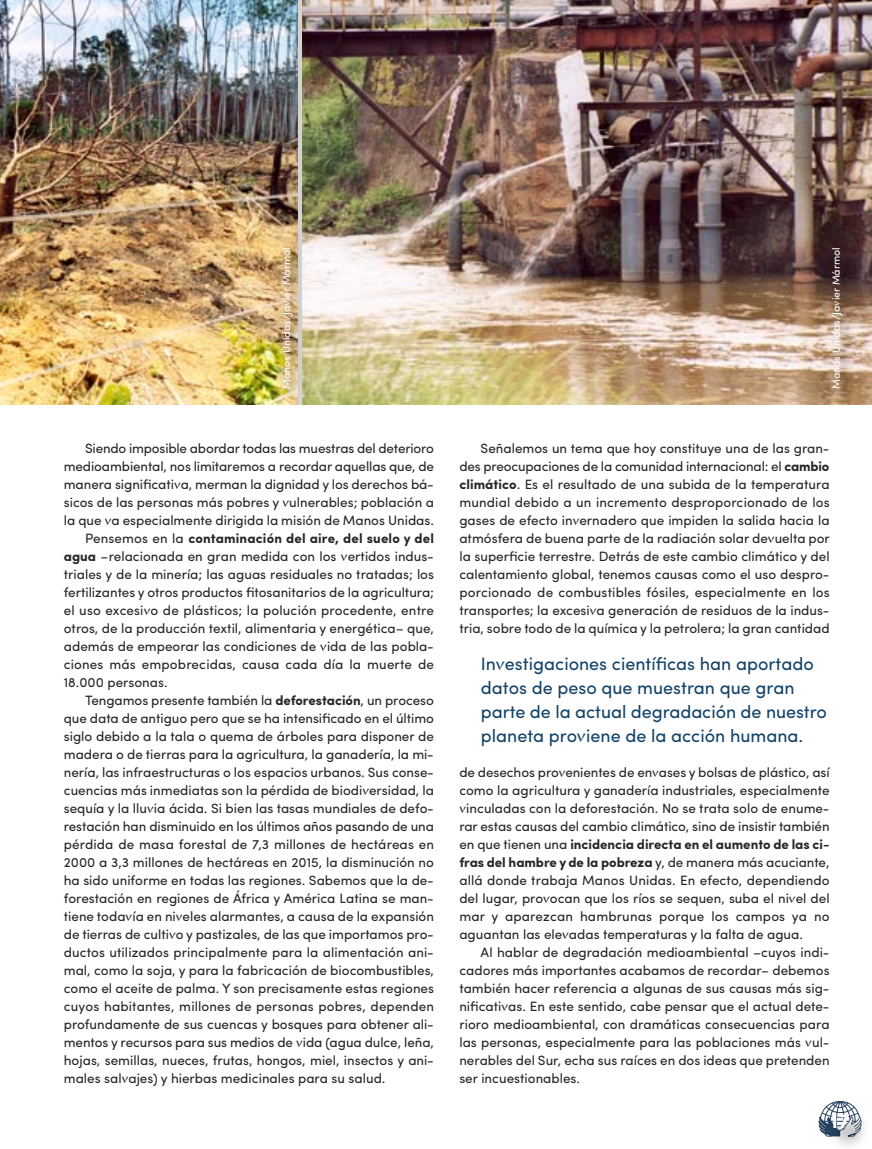
<style>
.page{position:relative;width:872px;height:1149px;background:#fff}
.page>*{position:absolute;margin:0;border:0;box-sizing:border-box;transform-origin:0 0}
.t1{font:700 20.4px "Sofia Pro";color:#fff}
.t2{font:18px/24px "Sofia Pro";color:#13436a}
.t3{font:13.5px/18px "Sofia Pro";color:#272526;text-align:justify}
.t4{font:10.5px "Sofia Pro";color:#fff}
.s1{font-weight:700}
</style>
<div class="page">
<img style="left:818px;top:1101px;width:47px;height:45px">
<img style="left:0;top:0;width:298px;height:404px">
<img style="left:302px;top:0;width:570px;height:404px">
<img style="left:192px;top:223px;width:197px;height:182px">
<img style="left:745px;top:226px;width:127px;height:179px">
<p class="t4" style="left:283px;top:389px;width:143px;rotate:-90deg">Manos Unidas/Javier Mármol</p>
<p class="t4" style="left:832px;top:389px;width:143px;rotate:-90deg">Manos Unidas/Javier Mármol</p>
<p class="t3" style="left:64px;top:440px;width:372px;text-indent:21px">Siendo imposible abordar todas las muestras del deterioro medioambiental, nos limitaremos a recordar aquellas que, de manera significativa, merman la dignidad y los derechos bá&shy;sicos de las personas más pobres y vulnerables; población a la que va especialmente dirigida la misión de Manos Unidas.</p>
<p class="t3" style="left:64px;top:530px;width:372px;text-indent:21px">Pensemos en la <span class="s1">contaminación del aire, del suelo y del agua</span> –relacionada en gran medida con los vertidos indus&shy;triales y de la minería; las aguas residuales no tratadas; los fertilizantes y otros productos fitosanitarios de la agricultura; el uso excesivo de plásticos; la polución procedente, entre otros, de la producción textil, alimentaria y energética– que, además de empeorar las condiciones de vida de las pobla&shy;ciones más empobrecidas, causa cada día la muerte de 18.000 personas.</p>
<p class="t3" style="left:64px;top:692px;width:372px;text-indent:21px">Tengamos presente también la <span class="s1">deforestación</span>, un proceso que data de antiguo pero que se ha intensificado en el último siglo debido a la tala o quema de árboles para disponer de madera o de tierras para la agricultura, la ganadería, la mi&shy;nería, las infraestructuras o los espacios urbanos. Sus conse&shy;cuencias más inmediatas son la pérdida de biodiversidad, la sequía y la lluvia ácida. Si bien las tasas mundiales de defo&shy;restación han disminuido en los últimos años pasando de una pérdida de masa forestal de 7,3 millones de hectáreas en 2000 a 3,3 millones de hectáreas en 2015, la disminución no ha sido uniforme en todas las regiones. Sabemos que la de&shy;forestación en regiones de África y América Latina se man&shy;tiene todavía en niveles alarmantes, a causa de la expansión de tierras de cultivo y pastizales, de las que importamos pro&shy;ductos utilizados principalmente para la alimentación ani&shy;mal, como la soja, y para la fabricación de biocombustibles, como el aceite de palma. Y son precisamente estas regiones cuyos habitantes, millones de personas pobres, dependen profundamente de sus cuencas y bosques para obtener ali&shy;mentos y recursos para sus medios de vida (agua dulce, leña, hojas, semillas, nueces, frutas, hongos, miel, insectos y ani&shy;males salvajes) y hierbas medicinales para su salud.</p>
<p class="t3" style="left:459px;top:440px;width:372px;text-indent:21px">Señalemos un tema que hoy constituye una de las gran&shy;des preocupaciones de la comunidad internacional: el <span class="s1">cambio climático</span>. Es el resultado de una subida de la temperatura mundial debido a un incremento desproporcionado de los gases de efecto invernadero que impiden la salida hacia la atmósfera de buena parte de la radiación solar devuelta por la superficie terrestre. Detrás de este cambio climático y del calentamiento global, tenemos causas como el uso despro&shy;porcionado de combustibles fósiles, especialmente en los transportes; la excesiva generación de residuos de la indus&shy;tria, sobre todo de la química y la petrolera; la gran cantidad</p>
<p class="t2" style="left:481px;top:653px;width:347px">Investigaciones científicas han aportado datos de peso que muestran que gran parte de la actual degradación de nuestro planeta proviene de la acción humana.</p>
<p class="t3" style="left:459px;top:764px;width:372px">de desechos provenientes de envases y bolsas de plástico, así como la agricultura y ganadería industriales, especialmente vinculadas con la deforestación. No se trata solo de enume&shy;rar estas causas del cambio climático, sino de insistir también en que tienen una <span class="s1">incidencia directa en el aumento de las ci&shy;fras del hambre y de la pobreza</span> y, de manera más acuciante, allá donde trabaja Manos Unidas. En efecto, dependiendo del lugar, provocan que los ríos se sequen, suba el nivel del mar y aparezcan hambrunas porque los campos ya no aguantan las elevadas temperaturas y la falta de agua.</p>
<p class="t3" style="left:459px;top:944px;width:372px;text-indent:21px">Al hablar de degradación medioambiental –cuyos indi&shy;cadores más importantes acabamos de recordar– debemos también hacer referencia a algunas de sus causas más sig&shy;nificativas. En este sentido, cabe pensar que el actual dete&shy;rioro medioambiental, con dramáticas consecuencias para las personas, especialmente para las poblaciones más vul&shy;nerables del Sur, echa sus raíces en dos ideas que pretenden ser incuestionables.</p>
<p class="t1" style="left:830px;top:1112px;width:20px">17</p>
</div>
